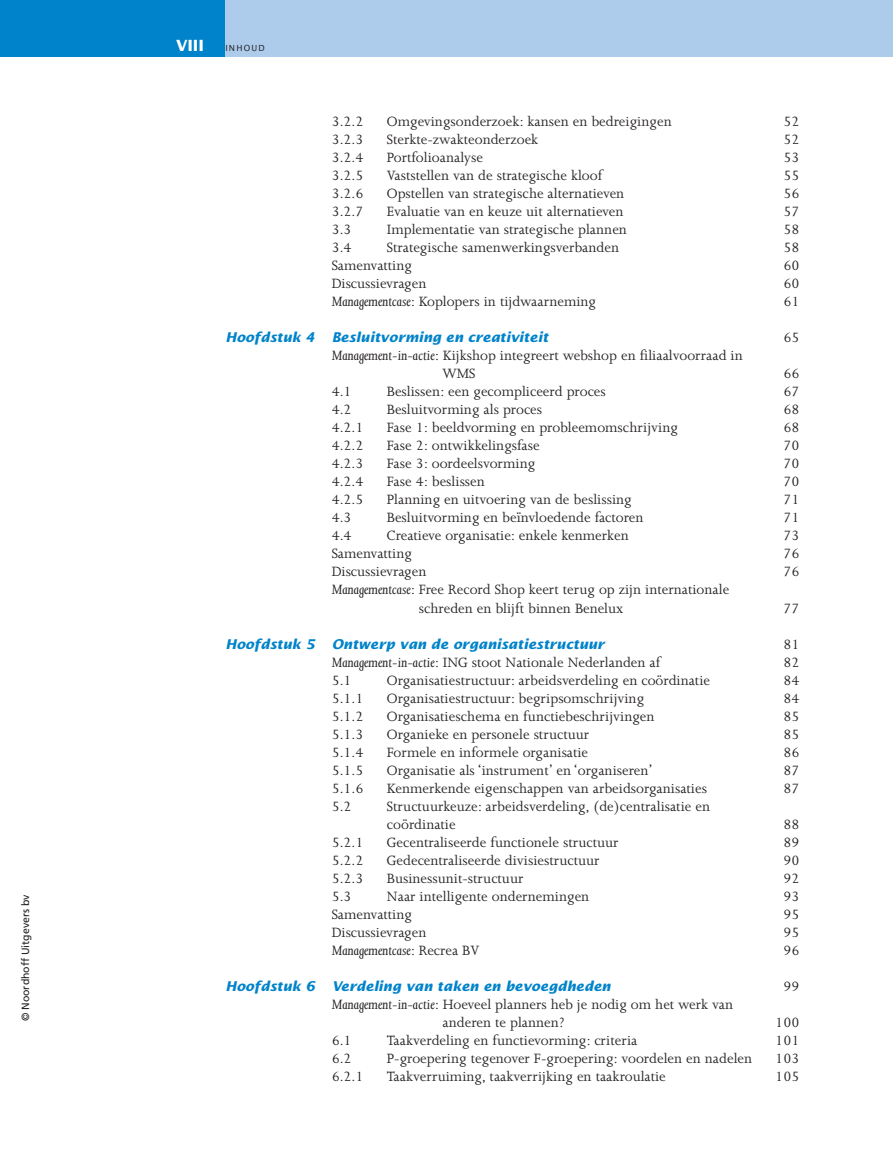
<style>
.page{position:relative;width:893px;height:1149px;background:#fff}
.page>*{position:absolute;margin:0;border:0;box-sizing:border-box;transform-origin:0 0}
.t1{font:15.45px/18px "Joanna MT Std";color:#231f20}
.t2{font:italic 15.45px "Joanna MT Std";color:#231f20}
.t3{font:700 15.45px "Lucida Sans";color:#fff}
.t4{font:italic 700 13.5px "Lucida Sans";color:#0083ca}
.t5{font:10.5px "Frutiger";color:#231f20}
.t6{font:8.4px "Lucida Sans";letter-spacing:.145em;color:#231f20}
.s1{font-style:italic}
.s2{font-style:normal}
</style>
<div class="page">
<div style="left:0;top:0;width:225px;height:56px;background:#0083ca"></div>
<div style="left:225px;top:0;width:668px;height:56px;background:#adccec"></div>
<p class="t5" style="left:21px;top:1020px;width:128px;rotate:-90deg">© Noordhoff Uitgevers bv</p>
<p class="t3" style="left:176px;top:40px;width:30px">VIII</p>
<p class="t6" style="left:225px;top:45px;width:41px">INHOUD</p>
<p class="t1" style="left:332px;top:114px;width:33px">3.2.2</p>
<p class="t1" style="left:387px;top:114px;width:286px">Omgevingsonderzoek: kansen en bedreigingen</p>
<p class="t1" style="left:783px;top:114px;width:18px">52</p>
<p class="t1" style="left:332px;top:132px;width:33px">3.2.3</p>
<p class="t1" style="left:387px;top:132px;width:153px">Sterkte-zwakteonderzoek</p>
<p class="t1" style="left:783px;top:132px;width:18px">52</p>
<p class="t1" style="left:332px;top:150px;width:33px">3.2.4</p>
<p class="t1" style="left:387px;top:150px;width:98px">Portfolioanalyse</p>
<p class="t1" style="left:783px;top:150px;width:18px">53</p>
<p class="t1" style="left:332px;top:168px;width:33px">3.2.5</p>
<p class="t1" style="left:387px;top:168px;width:217px">Vaststellen van de strategische kloof</p>
<p class="t1" style="left:783px;top:168px;width:18px">55</p>
<p class="t1" style="left:332px;top:186px;width:33px">3.2.6</p>
<p class="t1" style="left:387px;top:186px;width:239px">Opstellen van strategische alternatieven</p>
<p class="t1" style="left:783px;top:186px;width:18px">56</p>
<p class="t1" style="left:332px;top:204px;width:33px">3.2.7</p>
<p class="t1" style="left:387px;top:204px;width:238px">Evaluatie van en keuze uit alternatieven</p>
<p class="t1" style="left:783px;top:204px;width:18px">57</p>
<p class="t1" style="left:332px;top:222px;width:21px">3.3</p>
<p class="t1" style="left:387px;top:222px;width:242px">Implementatie van strategische plannen</p>
<p class="t1" style="left:783px;top:222px;width:18px">58</p>
<p class="t1" style="left:332px;top:240px;width:21px">3.4</p>
<p class="t1" style="left:387px;top:240px;width:234px">Strategische samenwerkingsverbanden</p>
<p class="t1" style="left:783px;top:240px;width:18px">58</p>
<p class="t1" style="left:332px;top:258px;width:82px">Samenvatting</p>
<p class="t1" style="left:783px;top:258px;width:18px">60</p>
<p class="t1" style="left:332px;top:276px;width:96px">Discussievragen</p>
<p class="t1" style="left:783px;top:276px;width:18px">60</p>
<p class="t1" style="left:332px;top:294px;width:266px"><span class="s1">Managementcase</span>: Koplopers in tijdwaarneming</p>
<p class="t1" style="left:783px;top:294px;width:18px">61</p>
<p class="t4" style="left:225px;top:332px;width:91px">Hoofdstuk 4</p>
<p class="t4" style="left:332px;top:332px;width:218px">Besluitvorming en creativiteit</p>
<p class="t1" style="left:783px;top:330px;width:18px">65</p>
<p class="t1" style="left:443px;top:348px;width:302px;text-indent:-111px"><span class="s1">Management-in-actie</span>: Kijkshop integreert webshop en filiaalvoorraad in<br>WMS</p>
<p class="t1" style="left:783px;top:366px;width:18px">66</p>
<p class="t1" style="left:332px;top:384px;width:21px">4.1</p>
<p class="t1" style="left:387px;top:384px;width:220px">Beslissen: een gecompliceerd proces</p>
<p class="t1" style="left:783px;top:384px;width:18px">67</p>
<p class="t1" style="left:332px;top:402px;width:21px">4.2</p>
<p class="t1" style="left:387px;top:402px;width:157px">Besluitvorming als proces</p>
<p class="t1" style="left:783px;top:402px;width:18px">68</p>
<p class="t1" style="left:332px;top:420px;width:33px">4.2.1</p>
<p class="t1" style="left:387px;top:420px;width:292px">Fase 1: beeldvorming en probleemomschrijving</p>
<p class="t1" style="left:783px;top:420px;width:18px">68</p>
<p class="t1" style="left:332px;top:438px;width:33px">4.2.2</p>
<p class="t1" style="left:387px;top:438px;width:154px">Fase 2: ontwikkelingsfase</p>
<p class="t1" style="left:783px;top:438px;width:18px">70</p>
<p class="t1" style="left:332px;top:456px;width:33px">4.2.3</p>
<p class="t1" style="left:387px;top:456px;width:150px">Fase 3: oordeelsvorming</p>
<p class="t1" style="left:783px;top:456px;width:18px">70</p>
<p class="t1" style="left:332px;top:474px;width:33px">4.2.4</p>
<p class="t1" style="left:387px;top:474px;width:99px">Fase 4: beslissen</p>
<p class="t1" style="left:783px;top:474px;width:18px">70</p>
<p class="t1" style="left:332px;top:492px;width:33px">4.2.5</p>
<p class="t1" style="left:387px;top:492px;width:246px">Planning en uitvoering van de beslissing</p>
<p class="t1" style="left:783px;top:492px;width:18px">71</p>
<p class="t1" style="left:332px;top:510px;width:21px">4.3</p>
<p class="t1" style="left:387px;top:510px;width:258px">Besluitvorming en beïnvloedende factoren</p>
<p class="t1" style="left:783px;top:510px;width:18px">71</p>
<p class="t1" style="left:332px;top:528px;width:21px">4.4</p>
<p class="t1" style="left:387px;top:528px;width:243px">Creatieve organisatie: enkele kenmerken</p>
<p class="t1" style="left:783px;top:528px;width:18px">73</p>
<p class="t1" style="left:332px;top:546px;width:82px">Samenvatting</p>
<p class="t1" style="left:783px;top:546px;width:18px">76</p>
<p class="t1" style="left:332px;top:564px;width:96px">Discussievragen</p>
<p class="t1" style="left:783px;top:564px;width:18px">76</p>
<p class="t1" style="left:419px;top:582px;width:312px;text-indent:-87px"><span class="s1">Managementcase</span>: Free Record Shop keert terug op zijn internationale schreden en blijft binnen Benelux</p>
<p class="t1" style="left:783px;top:600px;width:18px">77</p>
<p class="t4" style="left:225px;top:638px;width:91px">Hoofdstuk 5</p>
<p class="t4" style="left:332px;top:638px;width:274px">Ontwerp van de organisatiestructuur</p>
<p class="t1" style="left:783px;top:636px;width:18px">81</p>
<p class="t1" style="left:332px;top:654px;width:330px"><span class="s1">Management-in-actie</span>: ING stoot Nationale Nederlanden af</p>
<p class="t1" style="left:783px;top:654px;width:18px">82</p>
<p class="t1" style="left:332px;top:672px;width:21px">5.1</p>
<p class="t1" style="left:387px;top:672px;width:325px">Organisatiestructuur: arbeidsverdeling en coördinatie</p>
<p class="t1" style="left:783px;top:672px;width:18px">84</p>
<p class="t1" style="left:332px;top:690px;width:33px">5.1.1</p>
<p class="t1" style="left:387px;top:690px;width:259px">Organisatiestructuur: begripsomschrijving</p>
<p class="t1" style="left:783px;top:690px;width:18px">84</p>
<p class="t1" style="left:332px;top:708px;width:33px">5.1.2</p>
<p class="t1" style="left:387px;top:708px;width:269px">Organisatieschema en functiebeschrijvingen</p>
<p class="t1" style="left:783px;top:708px;width:18px">85</p>
<p class="t1" style="left:332px;top:726px;width:33px">5.1.3</p>
<p class="t1" style="left:387px;top:726px;width:204px">Organieke en personele structuur</p>
<p class="t1" style="left:783px;top:726px;width:18px">85</p>
<p class="t1" style="left:332px;top:744px;width:33px">5.1.4</p>
<p class="t1" style="left:387px;top:744px;width:203px">Formele en informele organisatie</p>
<p class="t1" style="left:783px;top:744px;width:18px">86</p>
<p class="t1" style="left:332px;top:762px;width:33px">5.1.5</p>
<p class="t1" style="left:387px;top:762px;width:267px">Organisatie als ‘instrument’ en ‘organiseren’</p>
<p class="t1" style="left:783px;top:762px;width:18px">87</p>
<p class="t1" style="left:332px;top:780px;width:33px">5.1.6</p>
<p class="t1" style="left:387px;top:780px;width:322px">Kenmerkende eigenschappen van arbeidsorganisaties</p>
<p class="t1" style="left:783px;top:780px;width:18px">87</p>
<p class="t1" style="left:332px;top:798px;width:21px">5.2</p>
<p class="t1" style="left:387px;top:798px;width:325px">Structuurkeuze: arbeidsverdeling, (de)centralisatie en coördinatie</p>
<p class="t1" style="left:783px;top:816px;width:18px">88</p>
<p class="t1" style="left:332px;top:834px;width:33px">5.2.1</p>
<p class="t1" style="left:387px;top:834px;width:233px">Gecentraliseerde functionele structuur</p>
<p class="t1" style="left:783px;top:834px;width:18px">89</p>
<p class="t1" style="left:332px;top:852px;width:33px">5.2.2</p>
<p class="t1" style="left:387px;top:852px;width:214px">Gedecentraliseerde divisiestructuur</p>
<p class="t1" style="left:783px;top:852px;width:18px">90</p>
<p class="t1" style="left:332px;top:870px;width:33px">5.2.3</p>
<p class="t1" style="left:387px;top:870px;width:138px">Businessunit-structuur</p>
<p class="t1" style="left:783px;top:870px;width:18px">92</p>
<p class="t1" style="left:332px;top:888px;width:21px">5.3</p>
<p class="t1" style="left:387px;top:888px;width:204px">Naar intelligente ondernemingen</p>
<p class="t1" style="left:783px;top:888px;width:18px">93</p>
<p class="t1" style="left:332px;top:906px;width:82px">Samenvatting</p>
<p class="t1" style="left:783px;top:906px;width:18px">95</p>
<p class="t1" style="left:332px;top:924px;width:96px">Discussievragen</p>
<p class="t1" style="left:783px;top:924px;width:18px">95</p>
<p class="t2" style="left:332px;top:944px;width:149px">Managementcase<span class="s2">: Recrea BV</span></p>
<p class="t1" style="left:783px;top:942px;width:18px">96</p>
<p class="t4" style="left:225px;top:980px;width:91px">Hoofdstuk 6</p>
<p class="t4" style="left:332px;top:980px;width:281px">Verdeling van taken en bevoegdheden</p>
<p class="t1" style="left:783px;top:978px;width:18px">99</p>
<p class="t1" style="left:443px;top:996px;width:292px;text-indent:-111px"><span class="s1">Management-in-actie</span>: Hoeveel planners heb je nodig om het werk van anderen te plannen?</p>
<p class="t1" style="left:775px;top:1014px;width:26px">100</p>
<p class="t1" style="left:332px;top:1032px;width:21px">6.1</p>
<p class="t1" style="left:387px;top:1032px;width:252px">Taakverdeling en functievorming: criteria</p>
<p class="t1" style="left:775px;top:1032px;width:26px">101</p>
<p class="t1" style="left:332px;top:1050px;width:21px">6.2</p>
<p class="t1" style="left:387px;top:1050px;width:367px">P-groepering tegenover F-groepering: voordelen en nadelen</p>
<p class="t1" style="left:775px;top:1050px;width:26px">103</p>
<p class="t1" style="left:332px;top:1068px;width:33px">6.2.1</p>
<p class="t1" style="left:387px;top:1068px;width:280px">Taakverruiming, taakverrijking en taakroulatie</p>
<p class="t1" style="left:775px;top:1068px;width:26px">105</p>
</div>
